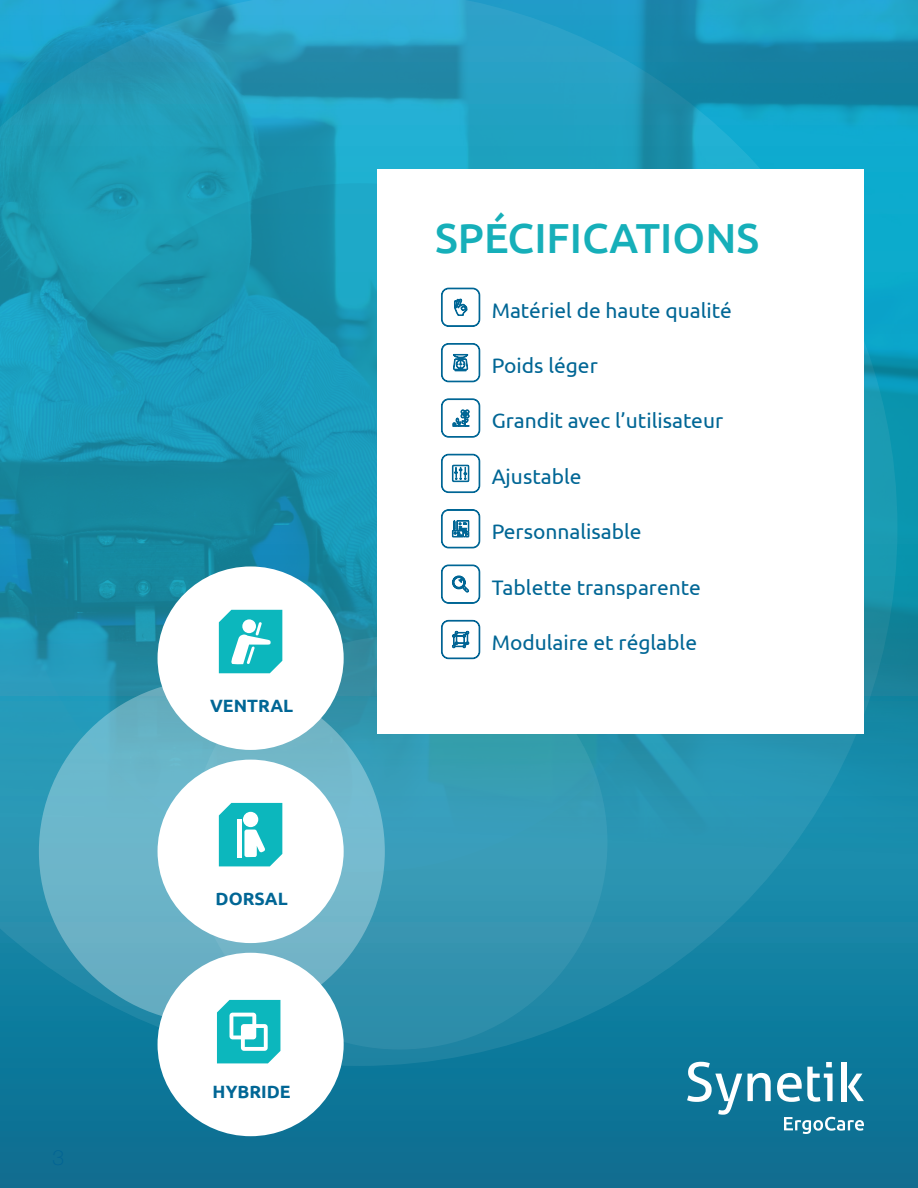
<style>
.page{position:relative;width:918px;height:1188px;background:#0e7194}
.page>*{position:absolute;margin:0;border:0;box-sizing:border-box;transform-origin:0 0}
.Text_Bold{font:500 42px "Ubuntu";color:#16afb9}
.Text_2{font:21px "Ubuntu";color:#006695}
.Style_de_paragraphe{font:21px "Ubuntu";color:#006695}
.Text{font:700 17.7px "Ubuntu";color:#006695}
</style>
<div class="page">
<svg style="left:0;top:909px;width:897px;height:157px;fill:#0f80a1"></svg>
<img style="left:0;top:0;width:918px;height:909px">
<svg style="left:191px;top:636px;width:417px;height:414px;background:#3597b1"></svg>
<div style="left:39px;top:679px;width:346px;height:344px;background:#6bb5c9;border-radius:50%"></div>
<div style="left:158px;top:760px;width:186px;height:183px;background:#fff;border-radius:50%"></div>
<div style="left:158px;top:566px;width:186px;height:184px;background:#fff;border-radius:50%"></div>
<div style="left:158px;top:953px;width:186px;height:183px;background:#fff;border-radius:50%"></div>
<div style="left:378px;top:169px;width:486px;height:565px;background:#fff"></div>
<svg style="left:687px;top:1062px;width:55px;height:53px"></svg>
<svg style="left:748px;top:1073px;width:23px;height:28px"></svg>
<svg style="left:777px;top:1062px;width:56px;height:40px"></svg>
<svg style="left:848px;top:1074px;width:16px;height:27px"></svg>
<div style="left:841px;top:1062px;width:5px;height:39px;background:#fff"></div>
<svg style="left:784px;top:1117px;width:80px;height:17px"></svg>
<svg style="left:219px;top:803px;width:63px;height:63px"></svg>
<div style="left:243px;top:812px;width:15px;height:15px;background:#fff;border-radius:50%"></div>
<hr style="left:237px;top:819px;width:4px;height:38px;background:#fff">
<svg style="left:217px;top:1000px;width:63px;height:63px"></svg>
<svg style="left:219px;top:610px;width:63px;height:63px"></svg>
<svg style="left:441px;top:287px;width:39px;height:40px"></svg>
<svg style="left:441px;top:343px;width:39px;height:39px"></svg>
<svg style="left:441px;top:398px;width:39px;height:40px"></svg>
<svg style="left:441px;top:454px;width:39px;height:39px"></svg>
<svg style="left:441px;top:509px;width:39px;height:40px"></svg>
<svg style="left:441px;top:564px;width:39px;height:40px"></svg>
<svg style="left:441px;top:620px;width:39px;height:39px"></svg>
<p class="Text" style="left:210px;top:695px;width:85px">VENTRAL</p>
<p class="Text" style="left:216px;top:888px;width:74px">DORSAL</p>
<p class="Text" style="left:213px;top:1081px;width:80px">HYBRIDE</p>
<p class="Text_Bold" style="left:435px;top:211px;width:325px">SPÉCIFICATIONS</p>
<p class="Style_de_paragraphe" style="left:492px;top:297px;width:242px">Matériel de haute qualité</p>
<p class="Text_2" style="left:492px;top:353px;width:108px">Poids léger</p>
<p class="Text_2" style="left:492px;top:408px;width:233px">Grandit avec l’utilisateur</p>
<p class="Text_2" style="left:492px;top:464px;width:91px">Ajustable</p>
<p class="Text_2" style="left:492px;top:519px;width:151px">Personnalisable</p>
<p class="Text_2" style="left:492px;top:574px;width:211px">Tablette transparente</p>
<p class="Text_2" style="left:492px;top:630px;width:207px">Modulaire et réglable</p>
</div>
